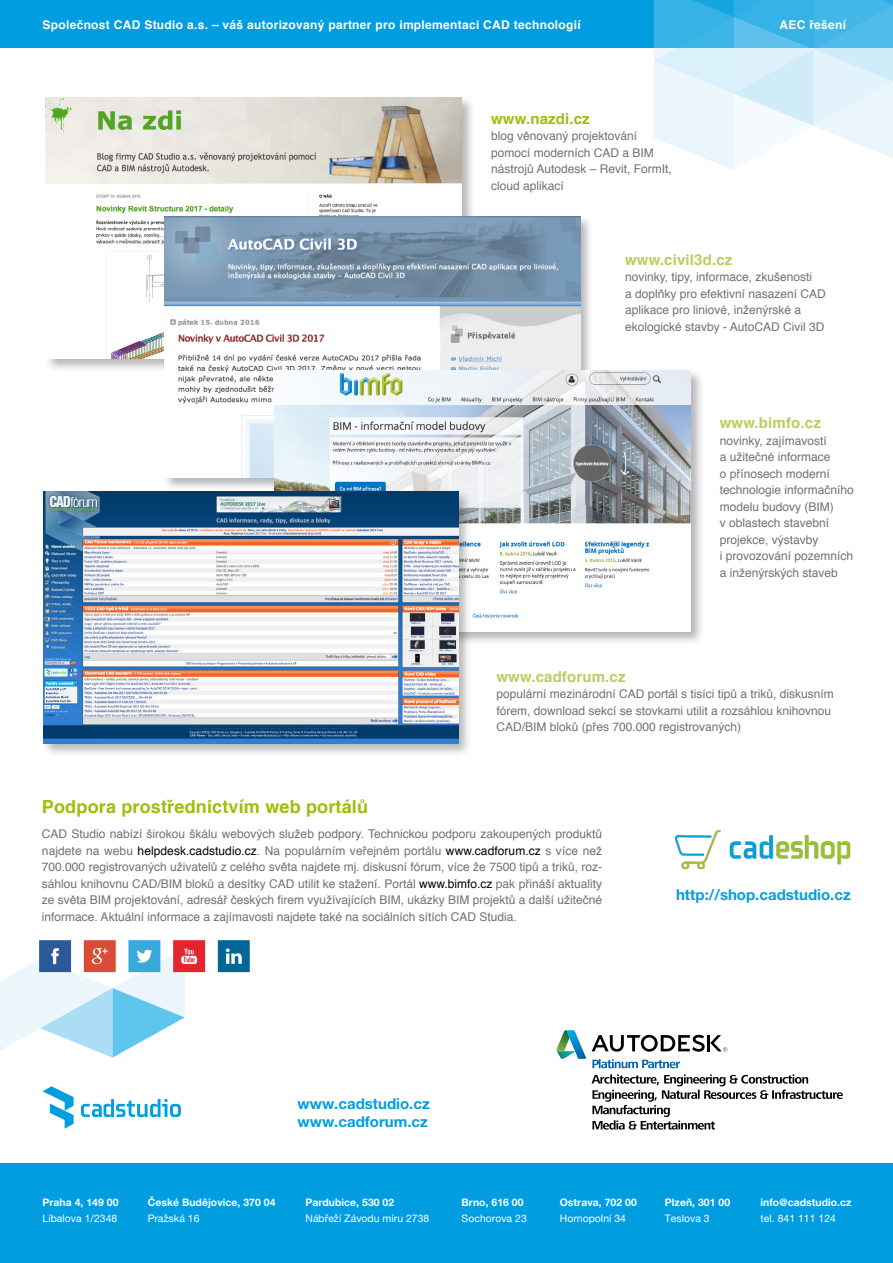
<style>
.page{position:relative;width:893px;height:1263px;background:#fff}
.page>*{position:absolute;margin:0;border:0;box-sizing:border-box;transform-origin:0 0}
.t1{font:700 18px "Helvetica";letter-spacing:.01em;color:#9ac00a}
.t2{font:700 15px/18px "Helvetica Neue LT Pro";color:#009ee0}
.t3{font:700 15px "Helvetica";letter-spacing:.01em;color:#b7cf5e}
.t4{font:700 15px "Helvetica";letter-spacing:.01em;color:#9ac00a}
.t5{font:12px/16.5px "Helvetica";color:#707172}
.t6{font:700 12px "Helvetica";letter-spacing:.025em;color:#fff}
.t7{font:700 10.35px "Helvetica Neue LT Pro";letter-spacing:.005em;color:#fff}
.t8{font:10.35px "Helvetica Neue LT Pro";letter-spacing:.005em;color:#fff}
.s1{color:#000}
</style>
<div class="page">
<div style="left:0;top:0;width:893px;height:48px;background:#009ee0"></div>
<svg style="left:654px;top:0;width:239px;height:170px"></svg>
<div style="left:0;top:1164px;width:893px;height:99px;background:#009ee0"></div>
<svg style="left:81px;top:1099px;width:100px;height:18px"></svg>
<svg style="left:43px;top:1086px;width:31px;height:43px"></svg>
<svg style="left:557px;top:1030px;width:29px;height:28px"></svg>
<svg style="left:592px;top:1035px;width:135px;height:17px"></svg>
<svg style="left:592px;top:1059px;width:88px;height:9px"></svg>
<svg style="left:591px;top:1074px;width:252px;height:55px"></svg>
<svg style="left:218px;top:940px;width:32px;height:32px"></svg>
<svg style="left:0;top:940px;width:205px;height:118px"></svg>
<div style="left:44px;top:96px;width:432px;height:277px;background:#000;opacity:.29"></div>
<img style="left:46px;top:98px;width:416px;height:261px">
<div style="left:162px;top:215px;width:432px;height:277px;background:#000;opacity:.29"></div>
<img style="left:165px;top:217px;width:415px;height:261px">
<div style="left:273px;top:368px;width:432px;height:277px;background:#000;opacity:.29"></div>
<img style="left:275px;top:371px;width:416px;height:260px">
<div style="left:42px;top:490px;width:430px;height:268px;background:#000;opacity:.29"></div>
<img style="left:44px;top:492px;width:414px;height:252px">
<img style="left:676px;top:830px;width:175px;height:39px">
<p class="t6" style="left:43px;top:14px;width:540px">Společnost CAD Studio a.s. – váš autorizovaný partner pro implementaci CAD technologií</p>
<p class="t6" style="left:779px;top:14px;width:68px">AEC řešení</p>
<p class="t4" style="left:491px;top:105px;width:100px">www.nazdi.cz</p>
<p class="t5" style="left:491px;top:128px;width:182px">blog věnovaný projektování pomocí moderních CAD a BIM nástrojů Autodesk – Revit, FormIt, cloud aplikací</p>
<p class="t3" style="left:625px;top:246px;width:109px">www.civil3d.cz</p>
<p class="t5" style="left:625px;top:268px;width:202px">novinky, tipy, informace, zkušenosti<br>a doplňky pro efektivní nasazení CAD aplikace pro liniové, inženýrské a ekologické stavby - AutoCAD Civil 3D</p>
<p class="t3" style="left:720px;top:409px;width:103px">www.bimfo.cz</p>
<p class="t5" style="left:720px;top:432px;width:136px">novinky, zajímavostí<br>a užitečné informace<br>o přínosech moderní technologie informačního modelu budovy (BIM)<br>v oblastech stavební projekce, výstavby<br>i provozování pozemních a inženýrských staveb</p>
<p class="t3" style="left:496px;top:663px;width:131px">www.cadforum.cz</p>
<p class="t5" style="left:496px;top:685px;width:339px">populární mezinárodní CAD portál s tisíci tipů a triků, diskusním fórem, download sekcí se stovkami utilit a rozsáhlou knihovnou<br>CAD/BIM bloků (přes 700.000 registrovaných)</p>
<h1 class="t1" style="left:42px;top:791px;width:328px">Podpora prostřednictvím web portálů</h1>
<p class="t5" style="left:42px;top:825px;width:562px;text-align:justify">CAD Studio nabízí širokou škálu webových služeb podpory. Technickou podporu zakoupených produktů najdete na webu <span class="s1">helpdesk.cadstudio.cz</span>. Na populárním veřejném portálu <span class="s1">www.cadforum.cz</span> s více než 700.000 registrovaných uživatelů z celého světa najdete mj. diskusní fórum, více že 7500 tipů a triků, roz&shy;sáhlou knihovnu CAD/BIM bloků a desítky CAD utilit ke stažení. Portál <span class="s1">www.bimfo.cz</span> pak přináší aktuality ze světa BIM projektování, adresář českých firem využívajících BIM, ukázky BIM projektů a další užitečné informace. Aktuální informace a zajímavosti najdete také na sociálních sítích CAD Studia.</p>
<p class="t2" style="left:676px;top:885px;width:176px">http://shop.cadstudio.cz</p>
<p class="t7" style="left:43px;top:1196px;width:77px">Praha 4, 149 00</p>
<p class="t8" style="left:43px;top:1212px;width:76px">Líbalova 1/2348</p>
<p class="t2" style="left:298px;top:1095px;width:134px">www.cadstudio.cz www.cadforum.cz</p>
<p class="t7" style="left:148px;top:1196px;width:129px">České Budějovice, 370 04</p>
<p class="t8" style="left:148px;top:1212px;width:53px">Pražská 16</p>
<p class="t7" style="left:305px;top:1196px;width:90px">Pardubice, 530 02</p>
<p class="t8" style="left:305px;top:1212px;width:125px">Nábřeží Závodu míru 2738</p>
<p class="t7" style="left:462px;top:1196px;width:63px">Brno, 616 00</p>
<p class="t8" style="left:462px;top:1212px;width:67px">Sochorova 23</p>
<p class="t7" style="left:560px;top:1196px;width:78px">Ostrava, 702 00</p>
<p class="t8" style="left:560px;top:1212px;width:68px">Hornopolní 34</p>
<p class="t7" style="left:665px;top:1196px;width:67px">Plzeň, 301 00</p>
<p class="t8" style="left:665px;top:1212px;width:46px">Teslova 3</p>
<p class="t7" style="left:760px;top:1196px;width:93px">info@cadstudio.cz</p>
<p class="t8" style="left:760px;top:1212px;width:77px">tel. 841 111 124</p>
</div>
